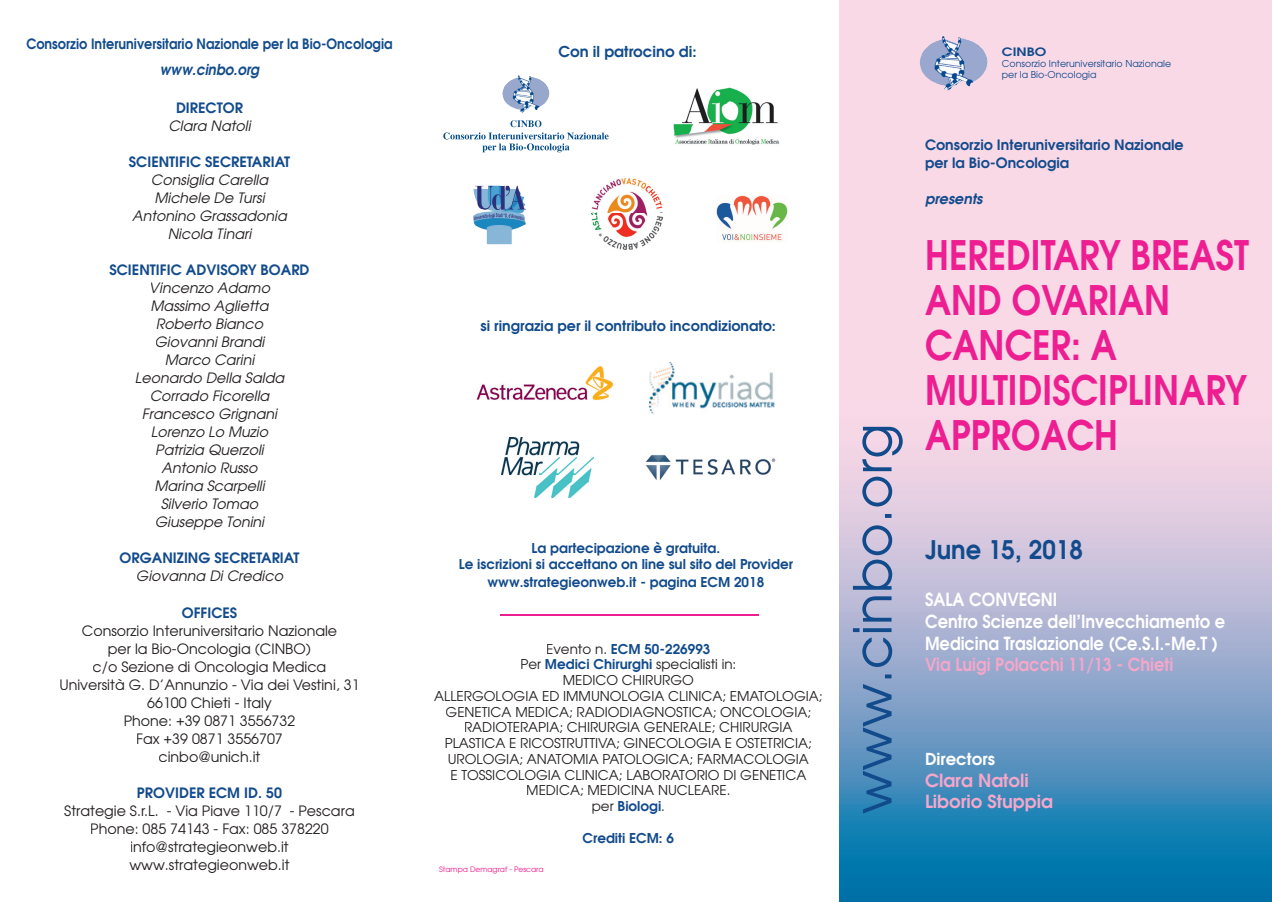
<style>
.page{position:relative;width:1272px;height:902px;background:#fff}
.page>*{position:absolute;margin:0;border:0;box-sizing:border-box;transform-origin:0 0}
.t1{font:600 40.5px/45px "Avant Garde";color:#ed1e91;scale:.87 1}
.t2{font:600 25.5px "Avant Garde";color:#124b8c;scale:.95 1}
.t3{font:600 18px/21.6px "Avant Garde";color:#fff;scale:.9 1}
.t4{font:600 18px "Avant Garde";color:#f5a7ca;scale:.9 1}
.t5{font:600 18px/21.6px "Avant Garde";color:#f5a7ca}
.t6{font:600 16.5px "Avant Garde";color:#fff}
.t7{font:600 15px "Avant Garde";color:#124b8c}
.t8{font:italic 600 15px "Avant Garde";color:#124b8c;scale:.9 1}
.t9{font:14.25px/18px "Avant Garde";color:#231f20;text-align:center}
.t10{font:italic 14.25px/18px "Avant Garde";color:#231f20;text-align:center}
.t11{font:600 14.25px/18px "Avant Garde";color:#124b8c}
.t12{font:600 14.25px "Avant Garde";color:#124b8c;scale:.9 1}
.t13{font:italic 600 14.25px "Avant Garde";color:#124b8c}
.t14{font:13.5px/15.8px "Avant Garde";color:#231f20;text-align:center}
.t15{font:600 13.5px/16.2px "Avant Garde";color:#124b8c;text-align:center}
.t16{font:600 11.55px "Avant Garde";color:#124b8c;scale:1.2 1}
.t17{font:9.45px/11.4px "Avant Garde";color:#124b8c}
.t18{font:7.5px "Avant Garde";color:#ed1e91}
.s1{font-weight:600;color:#124b8c}
</style>
<div class="page">
<svg style="left:839px;top:0;width:432px;height:901px;background:#bfbfd8"></svg>
<img style="left:716px;top:195px;width:71px;height:46px">
<img style="left:475px;top:185px;width:43px;height:60px">
<img style="left:473px;top:186px;width:53px;height:58px">
<img style="left:943px;top:36px;width:44px;height:50px">
<hr style="left:500px;top:613px;width:258px;height:2px;background:#ed1e91">
<img style="left:514px;top:75px;width:35px;height:38px">
<svg style="left:443px;top:120px;width:165px;height:32px"></svg>
<img style="left:673px;top:87px;width:106px;height:58px">
<img style="left:591px;top:179px;width:71px;height:70px">
<img style="left:476px;top:366px;width:137px;height:35px">
<svg style="left:852px;top:427px;width:50px;height:386px;background:#8ca0c5"></svg>
<img style="left:645px;top:455px;width:131px;height:25px">
<img style="left:502px;top:437px;width:91px;height:60px">
<img style="left:649px;top:362px;width:125px;height:52px">
<p class="t12" style="left:26px;top:34px;width:408px">Consorzio Interuniversitario Nazionale per la Bio-Oncologia</p>
<p class="t8" style="left:160px;top:60px;width:112px">www.cinbo.org</p>
<p class="t11" style="left:176px;top:99px;width:68px">DIRECTOR</p>
<p class="t10" style="left:168px;top:117px;width:84px">Clara Natoli</p>
<p class="t11" style="left:129px;top:153px;width:163px">SCIENTIFIC SECRETARIAT</p>
<p class="t10" style="left:132px;top:171px;width:156px">Consiglia Carella<br>Michele De Tursi<br>Antonino Grassadonia<br>Nicola Tinari</p>
<p class="t11" style="left:109px;top:261px;width:202px">SCIENTIFIC ADVISORY BOARD</p>
<p class="t10" style="left:135px;top:279px;width:151px">Vincenzo Adamo<br>Massimo Aglietta<br>Roberto Bianco<br>Giovanni Brandi<br>Marco Carini<br>Leonardo Della Salda<br>Corrado Ficorella<br>Francesco Grignani<br>Lorenzo Lo Muzio<br>Patrizia Querzoli<br>Antonio Russo<br>Marina Scarpelli<br>Silverio Tomao<br>Giuseppe Tonini</p>
<p class="t11" style="left:119px;top:549px;width:181px">ORGANIZING SECRETARIAT</p>
<p class="t10" style="left:136px;top:567px;width:148px">Giovanna Di Credico</p>
<p class="t11" style="left:182px;top:603px;width:57px">OFFICES</p>
<p class="t9" style="left:59px;top:621px;width:301px">Consorzio Interuniversitario Nazionale<br>per la Bio-Oncologia (CINBO)<br>c/o Sezione di Oncologia Medica<br>Università G. D’Annunzio - Via dei Vestini, 31<br>66100 Chieti - Italy<br>Phone: +39 0871 3556732<br>Fax +39 0871 3556707<br>cinbo@unich.it</p>
<p class="t11" style="left:137px;top:783px;width:147px">PROVIDER ECM ID. 50</p>
<p class="t9" style="left:64px;top:801px;width:292px">Strategie S.r.L. - Via Piave 110/7 - Pescara<br>Phone: 085 74143 - Fax: 085 378220 info@strategieonweb.it www.strategieonweb.it</p>
<p class="t7" style="left:558px;top:42px;width:140px">Con il patrocino di:</p>
<p class="t11" style="left:480px;top:316px;width:297px">si ringrazia per il contributo incondizionato:</p>
<p class="t15" style="left:459px;top:539px;width:336px">La partecipazione è gratuita.<br>Le iscrizioni si accettano on line sul sito del Provider</p>
<p class="t15" style="left:487px;top:574px;width:278px">www.strategieonweb.it - pagina ECM 2018</p>
<p class="t14" style="left:434px;top:640px;width:390px">Evento n. <span class="s1">ECM 50-226993<br></span>Per <span class="s1">Medici Chirurghi</span> specialisti in:<br>MEDICO CHIRURGO<br>ALLERGOLOGIA ED IMMUNOLOGIA CLINICA; EMATOLOGIA; GENETICA MEDICA; RADIODIAGNOSTICA; ONCOLOGIA; RADIOTERAPIA; CHIRURGIA GENERALE; CHIRURGIA PLASTICA E RICOSTRUTTIVA; GINECOLOGIA E OSTETRICIA; UROLOGIA; ANATOMIA PATOLOGICA; FARMACOLOGIA<br>E TOSSICOLOGIA CLINICA; LABORATORIO DI GENETICA MEDICA; MEDICINA NUCLEARE.<br>per <span class="s1">Biologi</span>.</p>
<p class="t15" style="left:582px;top:829px;width:93px">Crediti ECM: 6</p>
<p class="t18" style="left:439px;top:864px;width:106px">Stampa Demagraf - Pescara</p>
<p class="t16" style="left:1001px;top:44px;width:39px">CINBO</p>
<p class="t17" style="left:1001px;top:58px;width:171px">Consorzio Interuniversitario Nazionale per la Bio-Oncologia</p>
<p class="t11" style="left:925px;top:135px;width:260px">Consorzio Interuniversitario Nazionale per la Bio-Oncologia</p>
<p class="t13" style="left:925px;top:189px;width:59px">presents</p>
<h1 class="t1" style="left:925px;top:232px;width:374px">HEREDITARY BREAST<br>AND OVARIAN<br>CANCER: A<br>MULTIDISCIPLINARY<br>APPROACH</h1>
<h2 class="t2" style="left:925px;top:533px;width:168px">June 15, 2018</h2>
<h3 class="t3" style="left:925px;top:588px;width:335px">SALA CONVEGNI<br>Centro Scienze dell’Invecchiamento e<br>Medicina Traslazionale (Ce.S.I.-Me.T )</h3>
<h3 class="t4" style="left:925px;top:652px;width:277px">Via Luigi Polacchi 11/13 - Chieti</h3>
<p class="t6" style="left:925px;top:748px;width:71px">Directors</p>
<h3 class="t5" style="left:925px;top:768px;width:129px">Clara Natoli<br>Liborio Stuppia</h3>
</div>
